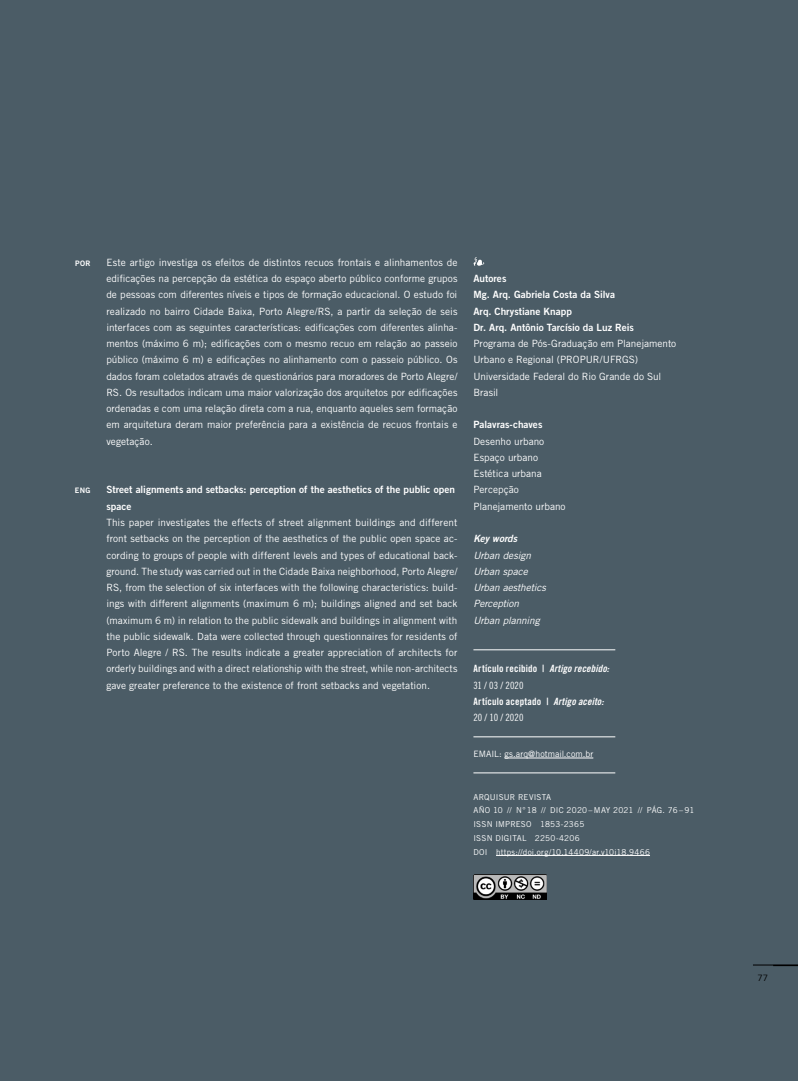
<style>
.page{position:relative;width:798px;height:1081px;background:#fff}
.page>*{position:absolute;margin:0;border:0;box-sizing:border-box;transform-origin:0 0}
.t1{font:10px/16.2px "Trade Gothic LT Std";color:#fff;text-align:justify}
.t2{font:10px/16.2px "Trade Gothic LT Std Bd 2";color:#fff}
.t3{font:10px "Trade Gothic LT Std Bd Cn 20";letter-spacing:.02em;color:#fff}
.t4{font:italic 10px/16.2px "Trade Gothic LT Std";letter-spacing:-.005em;color:#fff}
.t5{font:10px "Trade Gothic LT Std Cn 18";letter-spacing:.005em;color:#fff}
.t6{font:10px "Trade Gothic LT Std Bd 2 Obl";letter-spacing:-.005em;color:#fff}
.t7{font:8.75px "Trade Gothic LT Std";letter-spacing:.005em;color:#fff}
.t8{font:8.75px "Trade Gothic LT Std";color:#000}
.t9{font:8.12px/13.8px "Trade Gothic LT Std";letter-spacing:.025em;color:#fff}
.t10{font:7.5px "Trade Gothic LT Std Bd 2";letter-spacing:.04em;color:#fff}
.s1{font-family:"Trade Gothic LT Std Bd Cn 20 Obl"}
</style>
<div class="page">
<div style="left:0;top:0;width:797px;height:1081px;background:#4b5c66"></div>
<svg style="left:473px;top:257px;width:11px;height:9px"></svg>
<hr style="left:504px;top:758px;width:89px;height:1px;background:#fff">
<hr style="left:496px;top:855px;width:153px;height:1px;background:#fff">
<hr style="left:473px;top:649px;width:142px;height:1px;background:#fff">
<hr style="left:473px;top:736px;width:142px;height:1px;background:#fff">
<hr style="left:473px;top:772px;width:142px;height:1px;background:#fff">
<img style="left:473px;top:874px;width:73px;height:26px">
<hr style="left:752px;top:965px;width:45px;height:1px;background:#000">
<p class="t10" style="left:75px;top:259px;width:17px">POR</p>
<p class="t10" style="left:75px;top:486px;width:17px">ENG</p>
<p class="t1" style="left:106px;top:254px;width:352px">Este artigo investiga os efeitos de distintos recuos frontais e alinhamentos de edificações na percepção da estética do espaço aberto público conforme grupos de pessoas com diferentes níveis e tipos de formação educacional. O estudo foi realizado no bairro Cidade Baixa, Porto Alegre/RS, a partir da seleção de seis interfaces com as seguintes características: edificações com diferentes alinha&shy;mentos (máximo 6 m); edificações com o mesmo recuo em relação ao passeio público (máximo 6 m) e edificações no alinhamento com o passeio público. Os dados foram coletados através de questionários para moradores de Porto Alegre/ RS. Os resultados indicam uma maior valorização dos arquitetos por edificações ordenadas e com uma relação direta com a rua, enquanto aqueles sem formação em arquitetura deram maior preferência para a existência de recuos frontais e vegetação.</p>
<p class="t2" style="left:106px;top:482px;width:350px">Street alignments and setbacks: perception of the aesthetics of the public open space</p>
<p class="t1" style="left:106px;top:514px;width:352px">This paper investigates the effects of street alignment buildings and different front setbacks on the perception of the aesthetics of the public open space ac&shy;cording to groups of people with different levels and types of educational back&shy;ground. The study was carried out in the Cidade Baixa neighborhood, Porto Alegre/ RS, from the selection of six interfaces with the following characteristics: build&shy;ings with different alignments (maximum 6 m); buildings aligned and set back (maximum 6 m) in relation to the public sidewalk and buildings in alignment with the public sidewalk. Data were collected through questionnaires for residents of Porto Alegre / RS. The results indicate a greater appreciation of architects for orderly buildings and with a direct relationship with the street, while non-architects gave greater preference to the existence of front setbacks and vegetation.</p>
<p class="t2" style="left:473px;top:270px;width:162px">Autores<br>Mg. Arq. Gabriela Costa da Silva<br>Arq. Chrystiane Knapp<br>Dr. Arq. Antônio Tarcísio da Luz Reis</p>
<p class="t1" style="left:473px;top:335px;width:204px;text-align:left">Programa de Pós-Graduação em Planejamento<br>Urbano e Regional (PROPUR/UFRGS)<br>Universidade Federal do Rio Grande do Sul<br>Brasil</p>
<p class="t2" style="left:473px;top:417px;width:70px">Palavras-chaves</p>
<p class="t1" style="left:473px;top:433px;width:94px;text-align:left">Desenho urbano<br>Espaço urbano<br>Estética urbana<br>Percepção<br>Planejamento urbano</p>
<p class="t6" style="left:473px;top:532px;width:45px">Key words</p>
<p class="t4" style="left:473px;top:547px;width:74px">Urban design<br>Urban space<br>Urban aesthetics<br>Perception<br>Urban planning</p>
<p class="t3" style="left:473px;top:662px;width:137px">Artículo recibido | <span class="s1">Artigo recebido:</span></p>
<p class="t5" style="left:473px;top:679px;width:52px">31 / 03 / 2020</p>
<p class="t3" style="left:473px;top:695px;width:132px">Artículo aceptado | <span class="s1">Artigo aceito:</span></p>
<p class="t5" style="left:473px;top:711px;width:51px">20 / 10 / 2020</p>
<p class="t7" style="left:473px;top:749px;width:121px">EMAIL: gs.arq@hotmail.com.br</p>
<p class="t9" style="left:473px;top:790px;width:222px">ARQUISUR REVISTA<br>AÑO 10 // N° 18 // DIC 2020 – MAY 2021 // PÁG. 76 – 91<br>ISSN IMPRESO 1853-2365<br>ISSN DIGITAL 2250-4206<br>DOI https://doi.org/10.14409/ar.v10i18.9466</p>
<p class="t8" style="left:757px;top:972px;width:12px">77</p>
</div>
